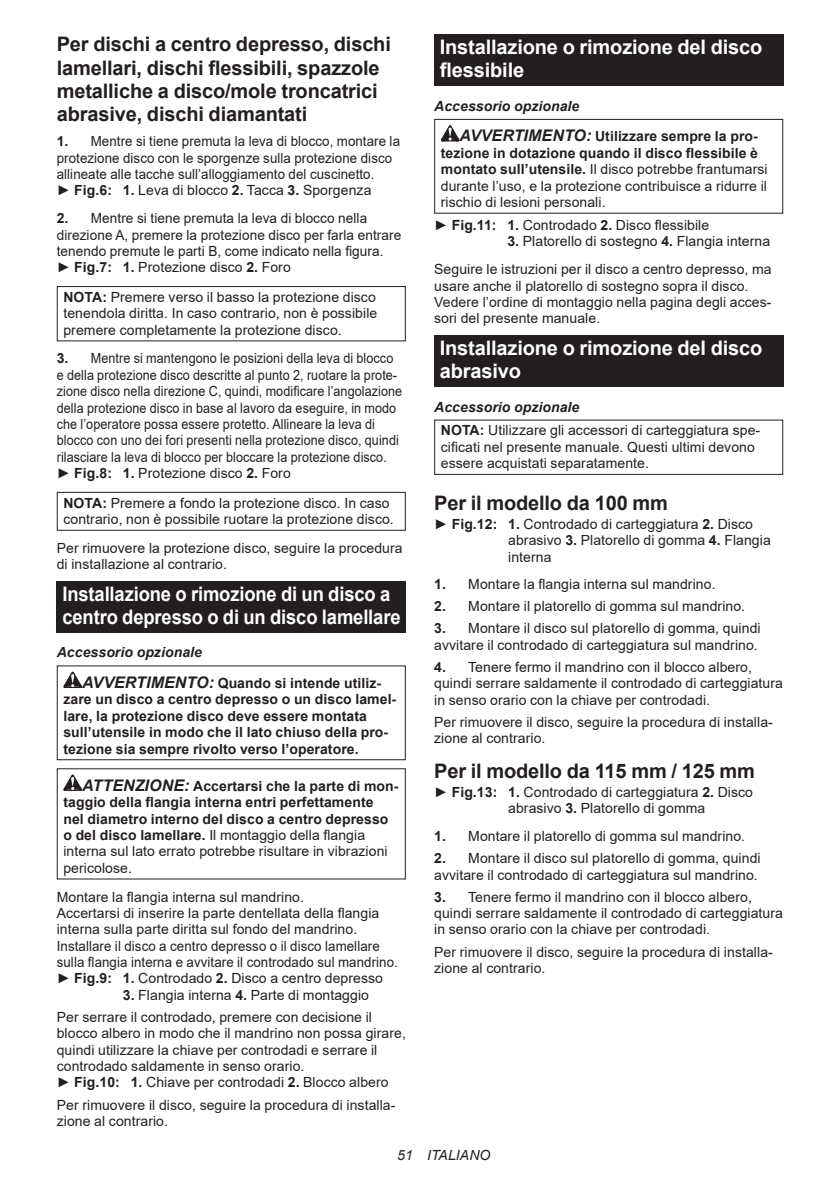
<style>
.page{position:relative;width:840px;height:1191px;background:#fff}
.page>*{position:absolute;margin:0;border:0;box-sizing:border-box;transform-origin:0 0}
.t1{font:700 20px/23.4px "Arial";letter-spacing:-.01em;color:#231f20}
.t2{font:700 20px/23.4px "Arial";letter-spacing:-.01em;color:#fff}
.t3{font:700 20px/23.4px "Arial";letter-spacing:-.01em;color:#fff;scale:.92 1}
.t4{font:14px/16.4px "Arial";letter-spacing:.005em;color:#231f20}
.t5{font:700 14px/16.4px "Arial";letter-spacing:.005em;color:#231f20}
.t6{font:14px/16.4px "Arial";letter-spacing:.005em;color:#231f20;scale:.9 1}
.t7{font:14px/16.4px "Arial";letter-spacing:.005em;color:#231f20;scale:.95 1}
.t8{font:italic 14px "Arial";letter-spacing:.005em;color:#231f20}
.s1{font-weight:700}
.s2{font-style:italic}
.s3{font-style:italic;font-size:16px}
.s4{font-weight:400}
.s5{font-weight:700;font-style:italic}
</style>
<div class="page">
<div style="left:57px;top:286px;width:348px;height:55px;border:1px solid #231f20"></div>
<div style="left:57px;top:492px;width:348px;height:39px;border:1px solid #231f20"></div>
<div style="left:57px;top:580px;width:348px;height:52px;background:#231f20"></div>
<svg style="left:63px;top:671px;width:19px;height:17px"></svg>
<div style="left:57px;top:665px;width:348px;height:95px;border:1px solid #231f20"></div>
<svg style="left:63px;top:774px;width:19px;height:17px"></svg>
<div style="left:434px;top:34px;width:348px;height:52px;background:#231f20"></div>
<svg style="left:440px;top:125px;width:19px;height:16px"></svg>
<div style="left:434px;top:119px;width:348px;height:95px;border:1px solid #231f20"></div>
<div style="left:434px;top:335px;width:348px;height:51px;background:#231f20"></div>
<div style="left:434px;top:419px;width:348px;height:56px;border:1px solid #231f20"></div>
<h1 class="t1" style="left:57px;top:33px;width:335px">Per dischi a centro depresso, dischi lamellari, dischi flessibili, spazzole metalliche a disco/mole troncatrici abrasive, dischi diamantati</h1>
<p class="t7" style="left:57px;top:133px;width:362px"><span class="s1">1.</span> Mentre si tiene premuta la leva di blocco, montare la protezione disco con le sporgenze sulla protezione disco allineate alle tacche sull’alloggiamento del cuscinetto.<br>► <span class="s1">Fig.6: 1.</span> Leva di blocco <span class="s1">2.</span> Tacca <span class="s1">3.</span> Sporgenza</p>
<p class="t4" style="left:57px;top:210px;width:346px"><span class="s1">2.</span> Mentre si tiene premuta la leva di blocco nella direzione A, premere la protezione disco per farla entrare tenendo premute le parti B, come indicato nella figura.<br>► <span class="s1">Fig.7: 1.</span> Protezione disco <span class="s1">2.</span> Foro</p>
<p class="t4" style="left:63px;top:289px;width:315px;text-align:justify"><span class="s1">NOTA:</span> Premere verso il basso la protezione disco tenendola diritta. In caso contrario, non è possibile premere completamente la protezione disco.</p>
<p class="t6" style="left:57px;top:350px;width:385px"><span class="s1">3.</span> Mentre si mantengono le posizioni della leva di blocco e della protezione disco descritte al punto 2, ruotare la prote&shy;zione disco nella direzione C, quindi, modificare l’angolazione della protezione disco in base al lavoro da eseguire, in modo che l’operatore possa essere protetto. Allineare la leva di blocco con uno dei fori presenti nella protezione disco, quindi rilasciare la leva di blocco per bloccare la protezione disco. ► <span class="s1">Fig.8: 1.</span> Protezione disco <span class="s1">2.</span> Foro</p>
<p class="t4" style="left:63px;top:494px;width:332px"><span class="s1">NOTA:</span> Premere a fondo la protezione disco. In caso contrario, non è possibile ruotare la protezione disco.</p>
<p class="t4" style="left:57px;top:539px;width:347px">Per rimuovere la protezione disco, seguire la procedura di installazione al contrario.</p>
<h1 class="t3" style="left:62px;top:582px;width:369px">Installazione o rimozione di un disco a centro depresso o di un disco lamellare</h1>
<p class="t5" style="left:82px;top:637px;width:300px;line-height:30.6px;text-indent:-25px"><span class="s2">Accessorio opzionale<br></span><span class="s3">AVVERTIMENTO:</span> Quando si intende utiliz-</p>
<p class="t5" style="left:63px;top:691px;width:334px">zare un disco a centro depresso o un disco lamel&shy;lare, la protezione disco deve essere montata sull’utensile in modo che il lato chiuso della pro&shy;tezione sia sempre rivolto verso l’operatore.</p>
<p class="t5" style="left:63px;top:778px;width:336px;text-indent:19px"><span class="s3">ATTENZIONE:</span> Accertarsi che la parte di mon&shy;taggio della flangia interna entri perfettamente<br>nel diametro interno del disco a centro depresso o del disco lamellare. <span class="s4">Il montaggio della flangia interna sul lato errato potrebbe risultare in vibrazioni pericolose.</span></p>
<p class="t4" style="left:57px;top:888px;width:342px">Montare la flangia interna sul mandrino.<br>Accertarsi di inserire la parte dentellata della flangia interna sulla parte diritta sul fondo del mandrino.<br>Installare il disco a centro depresso o il disco lamellare sulla flangia interna e avvitare il controdado sul mandrino. ► <span class="s1">Fig.9: 1.</span> Controdado <span class="s1">2.</span> Disco a centro depresso</p>
<p class="t4" style="left:57px;top:983px;width:316px;line-height:22px;text-align:right"><span class="s1">3.</span> Flangia interna <span class="s1">4.</span> Parte di montaggio<br>Per serrare il controdado, premere con decisione il</p>
<p class="t4" style="left:57px;top:1025px;width:350px">blocco albero in modo che il mandrino non possa girare, quindi utilizzare la chiave per controdadi e serrare il controdado saldamente in senso orario.<br>► <span class="s1">Fig.10: 1.</span> Chiave per controdadi <span class="s1">2.</span> Blocco albero</p>
<p class="t4" style="left:57px;top:1096px;width:340px">Per rimuovere il disco, seguire la procedura di installa&shy;zione al contrario.</p>
<h1 class="t2" style="left:439px;top:36px;width:324px">Installazione o rimozione del disco flessibile</h1>
<p class="t5" style="left:459px;top:91px;width:299px;line-height:30.6px;text-indent:-25px"><span class="s2">Accessorio opzionale<br></span><span class="s3">AVVERTIMENTO:</span> Utilizzare sempre la pro-</p>
<p class="t4" style="left:440px;top:145px;width:328px"><span class="s1">tezione in dotazione quando il disco flessibile è montato sull’utensile.</span> Il disco potrebbe frantumarsi durante l’uso, e la protezione contribuisce a ridurre il rischio di lesioni personali.</p>
<p class="t4" style="left:434px;top:217px;width:276px">► <span class="s1">Fig.11: 1.</span> Controdado <span class="s1">2.</span> Disco flessibile</p>
<p class="t4" style="left:434px;top:227px;width:339px;line-height:27.8px;text-align:right"><span class="s1">3.</span> Platorello di sostegno <span class="s1">4.</span> Flangia interna<br>Seguire le istruzioni per il disco a centro depresso, ma</p>
<p class="t4" style="left:434px;top:277px;width:338px">usare anche il platorello di sostegno sopra il disco.<br>Vedere l’ordine di montaggio nella pagina degli acces&shy;sori del presente manuale.</p>
<h1 class="t2" style="left:439px;top:336px;width:324px">Installazione o rimozione del disco abrasivo</h1>
<p class="t4" style="left:440px;top:394px;width:320px;line-height:23.8px;text-indent:-7px"><span class="s5">Accessorio opzionale<br></span><span class="s1">NOTA:</span> Utilizzare gli accessori di carteggiatura spe-</p>
<p class="t4" style="left:440px;top:438px;width:315px">cificati nel presente manuale. Questi ultimi devono essere acquistati separatamente.</p>
<h1 class="t1" style="left:434px;top:491px;width:235px">Per il modello da 100 mm</h1>
<p class="t4" style="left:508px;top:515px;width:264px;text-indent:-74px">► <span class="s1">Fig.12: 1.</span> Controdado di carteggiatura <span class="s1">2.</span> Disco abrasivo <span class="s1">3.</span> Platorello di gomma <span class="s1">4.</span> Flangia interna</p>
<p class="t4" style="left:434px;top:576px;width:283px"><span class="s1">1.</span> Montare la flangia interna sul mandrino.</p>
<p class="t4" style="left:434px;top:598px;width:312px"><span class="s1">2.</span> Montare il platorello di gomma sul mandrino.</p>
<p class="t4" style="left:434px;top:620px;width:328px"><span class="s1">3.</span> Montare il disco sul platorello di gomma, quindi avvitare il controdado di carteggiatura sul mandrino.</p>
<p class="t4" style="left:434px;top:658px;width:350px"><span class="s1">4.</span> Tenere fermo il mandrino con il blocco albero, quindi serrare saldamente il controdado di carteggiatura in senso orario con la chiave per controdadi.</p>
<p class="t4" style="left:434px;top:713px;width:340px">Per rimuovere il disco, seguire la procedura di installa&shy;zione al contrario.</p>
<h1 class="t1" style="left:434px;top:759px;width:322px">Per il modello da 115 mm / 125 mm</h1>
<p class="t4" style="left:508px;top:784px;width:246px;text-indent:-74px">► <span class="s1">Fig.13: 1.</span> Controdado di carteggiatura <span class="s1">2.</span> Disco abrasivo <span class="s1">3.</span> Platorello di gomma</p>
<p class="t4" style="left:434px;top:828px;width:312px"><span class="s1">1.</span> Montare il platorello di gomma sul mandrino.</p>
<p class="t4" style="left:434px;top:850px;width:328px"><span class="s1">2.</span> Montare il disco sul platorello di gomma, quindi avvitare il controdado di carteggiatura sul mandrino.</p>
<p class="t4" style="left:434px;top:888px;width:350px"><span class="s1">3.</span> Tenere fermo il mandrino con il blocco albero, quindi serrare saldamente il controdado di carteggiatura in senso orario con la chiave per controdadi.</p>
<p class="t4" style="left:434px;top:943px;width:340px">Per rimuovere il disco, seguire la procedura di installa&shy;zione al contrario.</p>
<p class="t8" style="left:397px;top:1146px;width:95px">51 ITALIANO</p>
</div>
